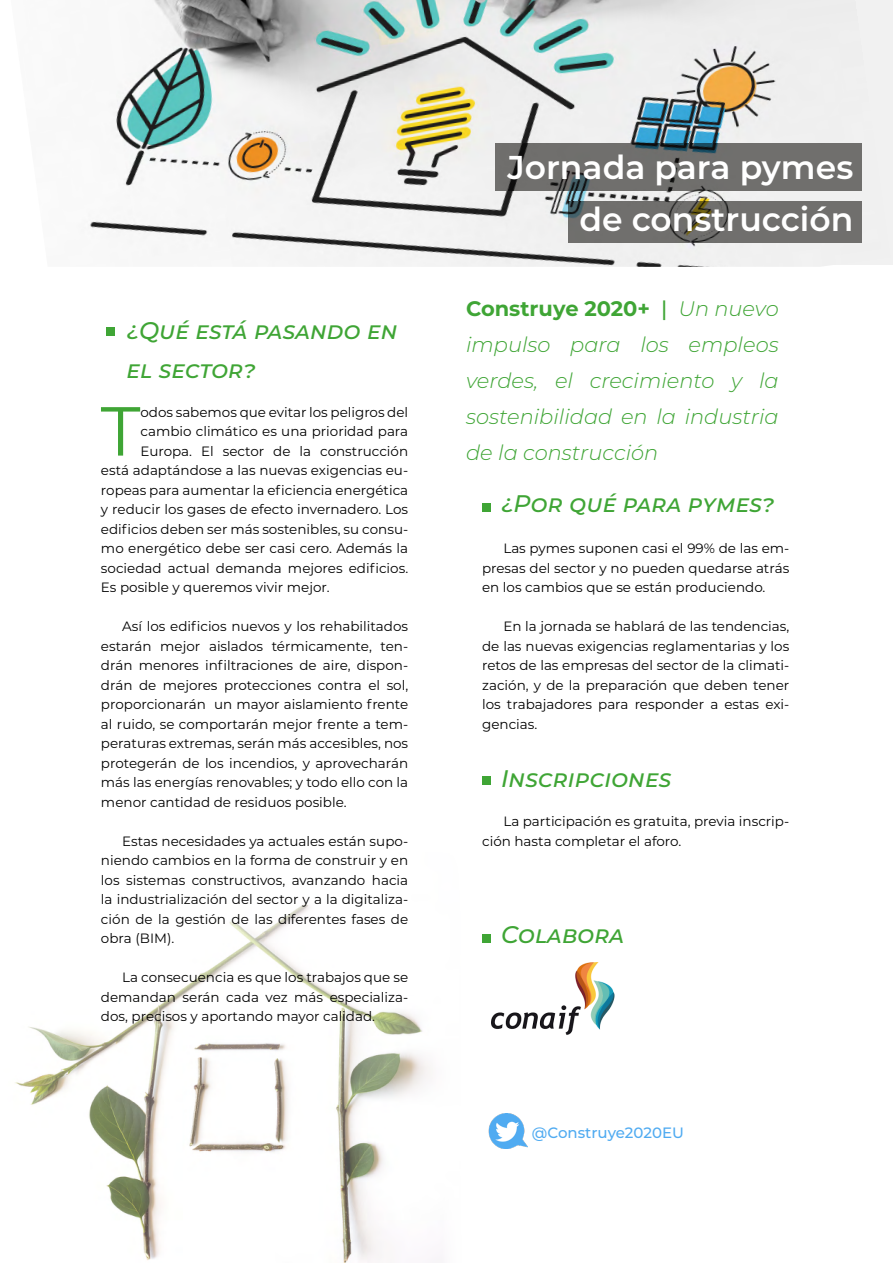
<style>
.page{position:relative;width:893px;height:1263px;background:#fff}
.page>*{position:absolute;margin:0;border:0;box-sizing:border-box;transform-origin:0 0}
.t1{font:69.15px "Montserrat";color:#3fa535}
.t2{font:600 33px/52.5px "Montserrat";color:#fff;text-align:right}
.t3{font:italic 500 24px/39px "Montserrat";color:#3fa535}
.t4{font:italic 300 21px/36px "Montserrat";color:#3fa535;text-align:justify}
.t5{font:500 15px "Montserrat";color:#50abf1}
.t6{font:13.5px/19.5px "Montserrat";color:#000;text-align:justify}
.s1{font-weight:700;font-style:normal}
.s2{font-weight:500;font-style:normal}
</style>
<div class="page">
<img style="left:488px;top:1113px;width:40px;height:35px">
<div style="left:822px;top:0;width:71px;height:264px;background:#ededed"></div>
<img style="left:89px;top:0;width:802px;height:267px">
<img style="left:15px;top:904px;width:416px;height:359px">
<svg style="left:495px;top:144px;width:367px;height:47px;background:#696968"></svg>
<svg style="left:568px;top:201px;width:294px;height:42px;background:#6c6b68"></svg>
<img style="left:491px;top:963px;width:124px;height:72px">
<div style="left:482px;top:934px;width:9px;height:8px;background:#3fa535"></div>
<div style="left:482px;top:777px;width:9px;height:8px;background:#3fa535"></div>
<div style="left:106px;top:327px;width:9px;height:9px;background:#3fa535"></div>
<div style="left:482px;top:503px;width:9px;height:8px;background:#3fa535"></div>
<p class="t3" style="left:126px;top:310px;width:273px">¿Qué está pasando en el sector?</p>
<h1 class="t1" style="left:101px;top:383px;width:41px">T</h1>
<p class="t6" style="left:140px;top:402px;width:269px">odos sabemos que evitar los peligros del</p>
<p class="t6" style="left:140px;top:421px;width:269px">cambio climático es una prioridad para</p>
<p class="t6" style="left:140px;top:441px;width:269px">Europa. El sector de la construcción</p>
<p class="t6" style="left:101px;top:460px;width:309px">está adaptándose a las nuevas exigencias eu-</p>
<p class="t6" style="left:101px;top:480px;width:309px">ropeas para aumentar la eficiencia energética</p>
<p class="t6" style="left:101px;top:499px;width:309px">y reducir los gases de efecto invernadero. Los</p>
<p class="t6" style="left:101px;top:519px;width:309px">edificios deben ser más sostenibles, su consu-</p>
<p class="t6" style="left:101px;top:538px;width:309px">mo energético debe ser casi cero. Además la</p>
<p class="t6" style="left:101px;top:558px;width:309px">sociedad actual demanda mejores edificios.</p>
<p class="t6" style="left:101px;top:577px;width:230px">Es posible y queremos vivir mejor.</p>
<p class="t6" style="left:101px;top:616px;width:309px;text-indent:21px">Así los edificios nuevos y los rehabilitados estarán mejor aislados térmicamente, ten&shy;drán menores infiltraciones de aire, dispon&shy;drán de mejores protecciones contra el sol, proporcionarán un mayor aislamiento frente al ruido, se comportarán mejor frente a tem&shy;peraturas extremas, serán más accesibles, nos protegerán de los incendios, y aprovecharán más las energías renovables; y todo ello con la menor cantidad de residuos posible.</p>
<p class="t6" style="left:101px;top:831px;width:309px;text-indent:21px">Estas necesidades ya actuales están supo&shy;niendo cambios en la forma de construir y en los sistemas constructivos, avanzando hacia la industrialización del sector y a la digitaliza&shy;ción de la gestión de las diferentes fases de obra (BIM).</p>
<p class="t6" style="left:101px;top:967px;width:309px;text-indent:21px">La consecuencia es que los trabajos que se demandan serán cada vez más especializa&shy;dos, precisos y aportando mayor calidad.</p>
<p class="t2" style="left:507px;top:139px;width:347px">Jornada para pymes de construcción</p>
<p class="t4" style="left:466px;top:290px;width:314px"><span class="s1">Construye 2020+</span> <span class="s2">|</span> Un nuevo impulso para los empleos verdes, el crecimiento y la sostenibilidad en la industria de la construcción</p>
<p class="t3" style="left:501px;top:483px;width:275px">¿Por qué para pymes?</p>
<p class="t6" style="left:482px;top:538px;width:309px;text-indent:21px">Las pymes suponen casi el 99% de las em&shy;presas del sector y no pueden quedarse atrás en los cambios que se están produciendo.</p>
<p class="t6" style="left:482px;top:616px;width:309px;text-indent:21px">En la jornada se hablará de las tendencias, de las nuevas exigencias reglamentarias y los retos de las empresas del sector de la climati&shy;zación, y de la preparación que deben tener los trabajadores para responder a estas exi&shy;gencias.</p>
<p class="t3" style="left:501px;top:758px;width:172px">Inscripciones</p>
<p class="t6" style="left:482px;top:811px;width:309px;text-indent:21px">La participación es gratuita, previa inscrip&shy;ción hasta completar el aforo.</p>
<p class="t3" style="left:501px;top:914px;width:125px">Colabora</p>
<p class="t5" style="left:532px;top:1122px;width:153px">@Construye2020EU</p>
</div>
